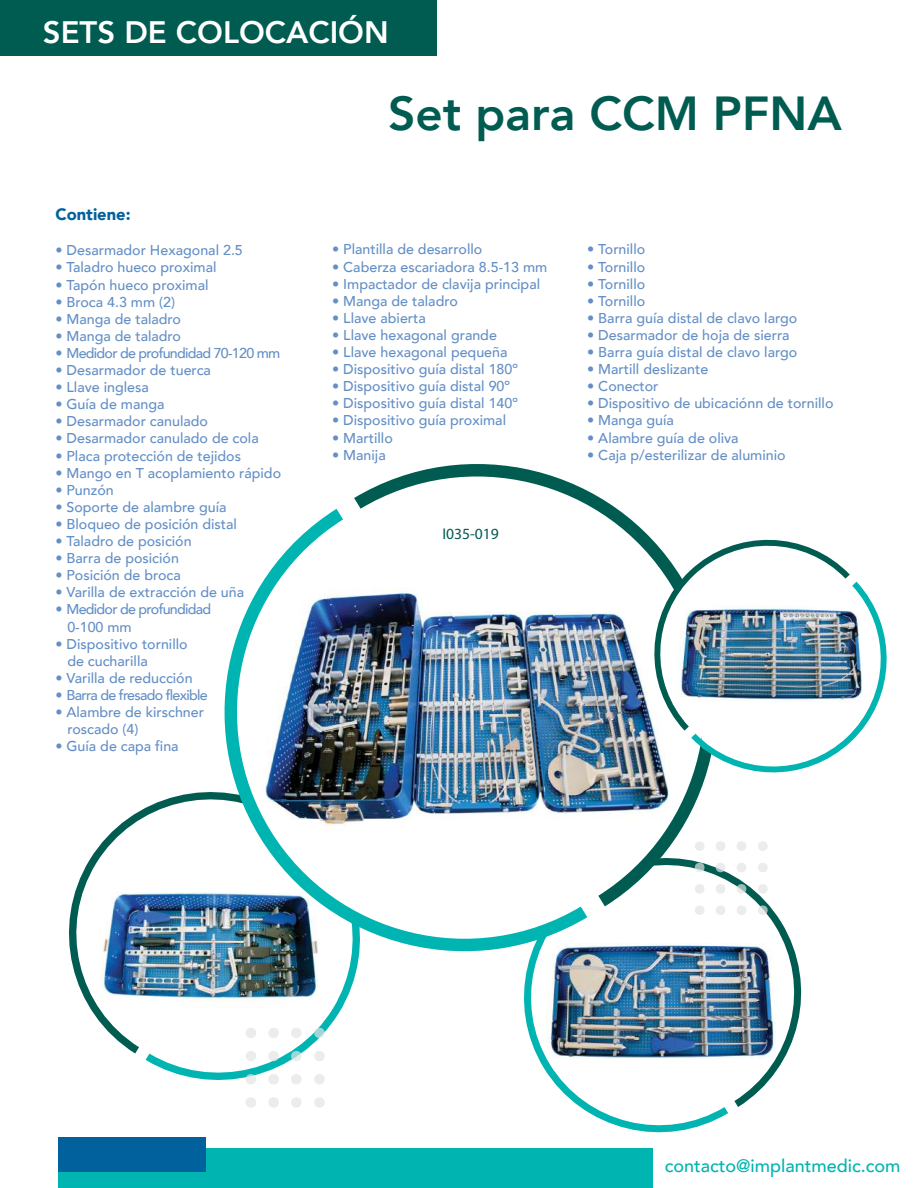
<style>
.page{position:relative;width:918px;height:1188px;background:#fff}
.page>*{position:absolute;margin:0;border:0;box-sizing:border-box;transform-origin:0 0}
.t1{font:800 47.7px "Avenir";color:#005c50}
.t2{font:800 31.05px "Avenir";color:#fff}
.t3{font:500 18px "Avenir";color:#00b4b1}
.t4{font:900 16.5px "Avenir";color:#00619c}
.t5{font:15.6px "Myriad Pro";color:#005c50}
.t6{font:500 14.25px/17.1px "Avenir";color:#638fc6}
.t7{font:500 14.25px/17.1px "Avenir";letter-spacing:-.05em;color:#638fc6}
</style>
<div class="page">
<div style="left:58px;top:1148px;width:594px;height:40px;background:#00b4b1"></div>
<div style="left:58px;top:1137px;width:147px;height:35px;background:#00619c"></div>
<div style="left:0;top:0;width:437px;height:55px;background:#005c50"></div>
<img style="left:524px;top:917px;width:204px;height:216px">
<img style="left:597px;top:863px;width:205px;height:244px">
<svg style="left:146px;top:985px;width:206px;height:99px"></svg>
<img style="left:68px;top:793px;width:215px;height:260px">
<img style="left:191px;top:509px;width:396px;height:476px">
<img style="left:354px;top:464px;width:396px;height:442px">
<div style="left:695px;top:841px;width:10px;height:10px;background:#ebecec;border-radius:50%"></div>
<div style="left:716px;top:841px;width:9px;height:10px;background:#ebecec;border-radius:50%"></div>
<div style="left:737px;top:841px;width:9px;height:10px;background:#ebecec;border-radius:50%"></div>
<svg style="left:695px;top:863px;width:10px;height:9px"></svg>
<svg style="left:716px;top:863px;width:9px;height:9px"></svg>
<div style="left:737px;top:863px;width:9px;height:9px;background:#ebecec;border-radius:50%"></div>
<div style="left:695px;top:884px;width:10px;height:10px;background:#ebecec;border-radius:50%"></div>
<div style="left:716px;top:884px;width:9px;height:10px;background:#ebecec;border-radius:50%"></div>
<svg style="left:737px;top:884px;width:9px;height:10px"></svg>
<div style="left:695px;top:905px;width:10px;height:10px;background:#ebecec;border-radius:50%"></div>
<div style="left:716px;top:905px;width:9px;height:10px;background:#ebecec;border-radius:50%"></div>
<div style="left:737px;top:905px;width:9px;height:10px;background:#ebecec;border-radius:50%"></div>
<div style="left:758px;top:841px;width:10px;height:10px;background:#ebecec;border-radius:50%"></div>
<div style="left:758px;top:863px;width:10px;height:9px;background:#ebecec;border-radius:50%"></div>
<div style="left:758px;top:884px;width:10px;height:10px;background:#ebecec;border-radius:50%"></div>
<svg style="left:758px;top:905px;width:10px;height:10px"></svg>
<div style="left:246px;top:1028px;width:10px;height:10px;background:#ebecec;border-radius:50%"></div>
<div style="left:268px;top:1028px;width:11px;height:10px;background:#ebecec;border-radius:50%"></div>
<div style="left:291px;top:1028px;width:11px;height:10px;background:#ebecec;border-radius:50%"></div>
<div style="left:246px;top:1051px;width:10px;height:10px;background:#ebecec;border-radius:50%"></div>
<div style="left:268px;top:1051px;width:11px;height:10px;background:#ebecec;border-radius:50%"></div>
<svg style="left:291px;top:1051px;width:11px;height:10px"></svg>
<svg style="left:246px;top:1074px;width:10px;height:10px"></svg>
<div style="left:268px;top:1074px;width:11px;height:10px;background:#ebecec;border-radius:50%"></div>
<div style="left:291px;top:1074px;width:11px;height:10px;background:#ebecec;border-radius:50%"></div>
<div style="left:246px;top:1097px;width:10px;height:11px;background:#ebecec;border-radius:50%"></div>
<div style="left:268px;top:1097px;width:11px;height:11px;background:#ebecec;border-radius:50%"></div>
<div style="left:291px;top:1097px;width:11px;height:11px;background:#ebecec;border-radius:50%"></div>
<svg style="left:314px;top:1028px;width:11px;height:10px"></svg>
<div style="left:314px;top:1051px;width:11px;height:10px;background:#ebecec;border-radius:50%"></div>
<div style="left:314px;top:1074px;width:11px;height:10px;background:#ebecec;border-radius:50%"></div>
<div style="left:314px;top:1097px;width:11px;height:11px;background:#ebecec;border-radius:50%"></div>
<svg style="left:642px;top:528px;width:245px;height:256px"></svg>
<img style="left:676px;top:603px;width:187px;height:100px">
<h2 class="t2" style="left:43px;top:8px;width:347px">SETS DE COLOCACIÓN</h2>
<p class="t4" style="left:55px;top:200px;width:77px">Contiene:</p>
<p class="t6" style="left:55px;top:241px;width:189px">• Desarmador Hexagonal 2.5</p>
<p class="t6" style="left:55px;top:258px;width:163px">• Taladro hueco proximal</p>
<p class="t6" style="left:55px;top:275px;width:155px">• Tapón hueco proximal</p>
<p class="t6" style="left:55px;top:292px;width:121px">• Broca 4.3 mm (2)</p>
<p class="t6" style="left:55px;top:310px;width:127px">• Manga de taladro</p>
<p class="t6" style="left:55px;top:327px;width:127px">• Manga de taladro</p>
<p class="t7" style="left:55px;top:344px;width:226px">• Medidor de profundidad 70-120 mm</p>
<p class="t6" style="left:55px;top:361px;width:157px">• Desarmador de tuerca</p>
<p class="t6" style="left:55px;top:378px;width:95px">• Llave inglesa</p>
<p class="t6" style="left:55px;top:395px;width:111px">• Guía de manga</p>
<p class="t6" style="left:55px;top:412px;width:154px">• Desarmador canulado</p>
<p class="t6" style="left:55px;top:429px;width:205px">• Desarmador canulado de cola</p>
<p class="t6" style="left:55px;top:446px;width:187px">• Placa protección de tejidos</p>
<p class="t6" style="left:55px;top:463px;width:227px">• Mango en T acoplamiento rápido</p>
<p class="t6" style="left:55px;top:481px;width:60px">• Punzón</p>
<p class="t6" style="left:55px;top:498px;width:173px">• Soporte de alambre guía</p>
<p class="t6" style="left:55px;top:515px;width:183px">• Bloqueo de posición distal</p>
<p class="t6" style="left:55px;top:532px;width:138px">• Taladro de posición</p>
<p class="t6" style="left:55px;top:549px;width:125px">• Barra de posición</p>
<p class="t6" style="left:55px;top:566px;width:127px">• Posición de broca</p>
<p class="t6" style="left:55px;top:583px;width:190px">• Varilla de extracción de uña</p>
<p class="t7" style="left:67px;top:600px;width:145px;text-indent:-12px">• Medidor de profundidad<br>0-100 mm</p>
<p class="t6" style="left:67px;top:634px;width:122px;text-indent:-12px">• Dispositivo tornillo de cucharilla</p>
<p class="t6" style="left:55px;top:669px;width:139px">• Varilla de reducción</p>
<p class="t7" style="left:55px;top:686px;width:154px">• Barra de fresado flexible</p>
<p class="t6" style="left:67px;top:703px;width:138px;text-indent:-12px">• Alambre de kirschner roscado (4)</p>
<p class="t6" style="left:55px;top:737px;width:125px">• Guía de capa fina</p>
<h1 class="t1" style="left:388px;top:77px;width:455px">Set para CCM PFNA</h1>
<p class="t6" style="left:332px;top:240px;width:152px">• Plantilla de desarrollo</p>
<p class="t6" style="left:332px;top:257px;width:217px">• Caberza escariadora 8.5-13 mm</p>
<p class="t6" style="left:332px;top:274px;width:209px">• Impactador de clavija principal</p>
<p class="t6" style="left:332px;top:292px;width:127px">• Manga de taladro</p>
<p class="t6" style="left:332px;top:309px;width:95px">• Llave abierta</p>
<p class="t6" style="left:332px;top:326px;width:166px">• Llave hexagonal grande</p>
<p class="t6" style="left:332px;top:343px;width:177px">• Llave hexagonal pequeña</p>
<p class="t6" style="left:332px;top:360px;width:187px">• Dispositivo guía distal 180º</p>
<p class="t6" style="left:332px;top:377px;width:179px">• Dispositivo guía distal 90º</p>
<p class="t6" style="left:332px;top:394px;width:187px">• Dispositivo guía distal 140º</p>
<p class="t6" style="left:332px;top:411px;width:175px">• Dispositivo guía proximal</p>
<p class="t6" style="left:332px;top:428px;width:62px">• Martillo</p>
<p class="t6" style="left:332px;top:445px;width:55px">• Manija</p>
<p class="t5" style="left:442px;top:524px;width:58px">I035-019</p>
<p class="t6" style="left:587px;top:240px;width:60px">• Tornillo</p>
<p class="t6" style="left:587px;top:257px;width:60px">• Tornillo</p>
<p class="t6" style="left:587px;top:274px;width:60px">• Tornillo</p>
<p class="t6" style="left:587px;top:292px;width:60px">• Tornillo</p>
<p class="t6" style="left:587px;top:309px;width:212px">• Barra guía distal de clavo largo</p>
<p class="t6" style="left:587px;top:326px;width:204px">• Desarmador de hoja de sierra</p>
<p class="t6" style="left:587px;top:343px;width:212px">• Barra guía distal de clavo largo</p>
<p class="t6" style="left:587px;top:360px;width:123px">• Martill deslizante</p>
<p class="t6" style="left:587px;top:377px;width:73px">• Conector</p>
<p class="t6" style="left:587px;top:394px;width:248px">• Dispositivo de ubicaciónn de tornillo</p>
<p class="t6" style="left:587px;top:411px;width:88px">• Manga guía</p>
<p class="t6" style="left:587px;top:428px;width:153px">• Alambre guía de oliva</p>
<p class="t6" style="left:587px;top:445px;width:200px">• Caja p/esterilizar de aluminio</p>
<p class="t3" style="left:665px;top:1150px;width:237px">contacto@implantmedic.com</p>
</div>
